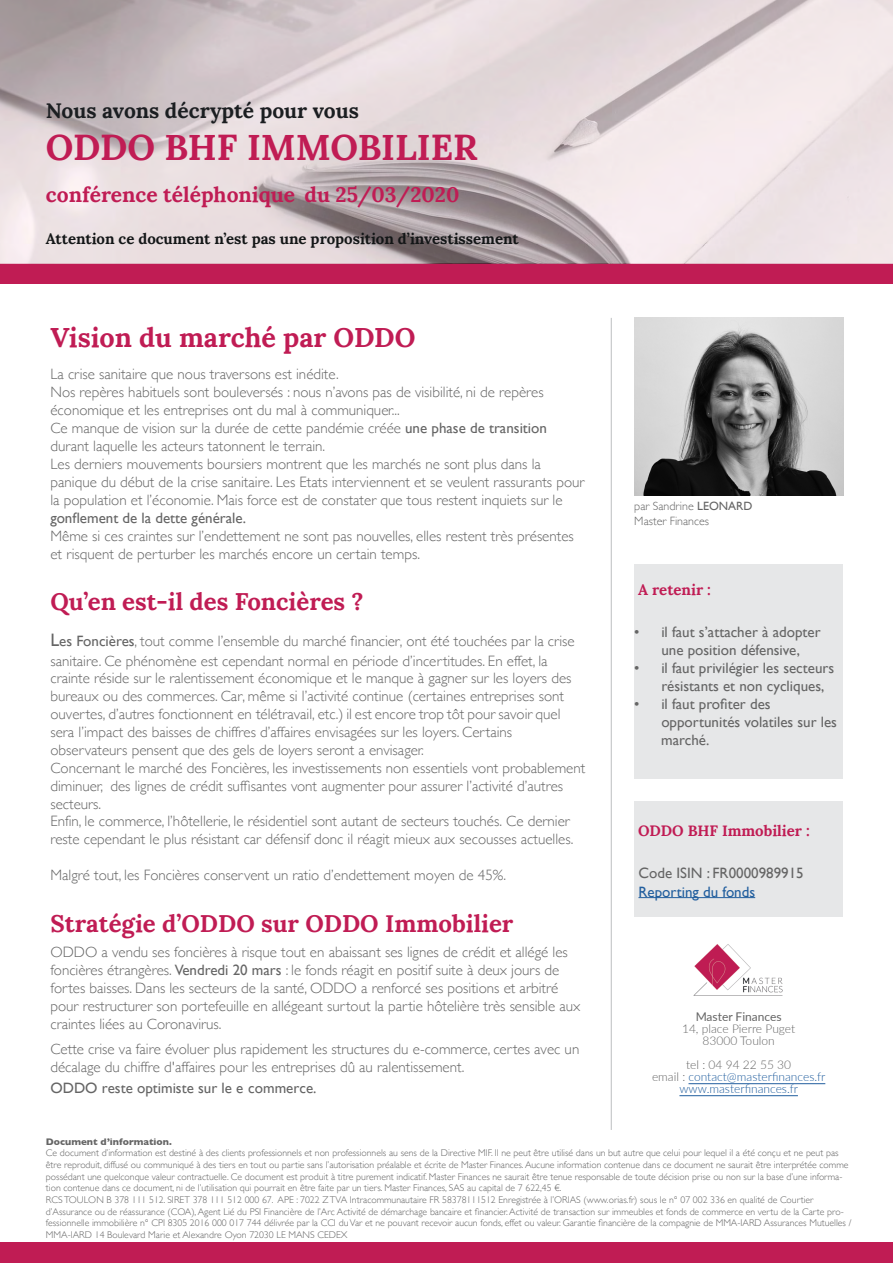
<style>
.page{position:relative;width:893px;height:1263px;background:#fff}
.page>*{position:absolute;margin:0;border:0;box-sizing:border-box;transform-origin:0 0}
.t1{font:700 36px "Lora";color:#c01c54}
.t2{font:700 27px "Lora";color:#c01c54}
.t3{font:700 24px "Lora";color:#c01c54}
.t4{font:700 21px "Lora";color:#c01c54}
.t5{font:700 21px "Lora";color:#1b1e21}
.t6{font:300 15px/18px "Gill Sans";color:#656565}
.t7{font:15px/18px "Gill Sans";color:#656565}
.t8{font:700 15px "Lora";color:#131617}
.t9{font:700 15px "Lora";color:#c01c54}
.t10{font:15px "Gill Sans";color:#215e9e}
.t11{font:300 12px/12px "Lato";color:#215e9e;text-align:center}
.t12{font:300 12px/15px "Gill Sans";color:#656565}
.t13{font:300 12px/12px "Lato";color:#656565;text-align:center}
.t14{font:12px "Lato";color:#656565}
.t15{font:300 9.75px/11.7px "Gill Sans";color:#656565}
.t16{font:700 9.75px "Gill Sans";color:#656565}
.s1{font-weight:400}
.s2{font-weight:400;font-size:18px}
.s3{color:#656565}
</style>
<div class="page">
<div style="left:0;top:1242px;width:893px;height:21px;background:#c01c54"></div>
<hr style="left:611px;top:318px;width:1px;height:812px;background:#bcbec0">
<div style="left:0;top:263px;width:893px;height:21px;background:#c01c54"></div>
<img style="left:634px;top:317px;width:209px;height:178px">
<img style="left:693px;top:944px;width:90px;height:52px">
<img style="left:0;top:0;width:893px;height:263px">
<hr style="left:688px;top:1083px;width:137px;height:1px;background:#215e9e">
<hr style="left:679px;top:1095px;width:119px;height:1px;background:#215e9e">
<div style="left:634px;top:564px;width:209px;height:215px;background:#e6e7e8"></div>
<div style="left:634px;top:801px;width:209px;height:115px;background:#e6e7e8"></div>
<hr style="left:638px;top:897px;width:117px;height:1px;background:#215e9e">
<h3 class="t5" style="left:46px;top:92px;width:314px">Nous avons décrypté pour vous</h3>
<h1 class="t1" style="left:46px;top:116px;width:433px">ODDO BHF IMMOBILIER</h1>
<h3 class="t4" style="left:46px;top:176px;width:415px">conférence téléphonique du 25/03/2020</h3>
<p class="t8" style="left:46px;top:225px;width:474px">Attention ce document n’est pas une proposition d’investissement</p>
<h2 class="t2" style="left:50px;top:314px;width:366px">Vision du marché par ODDO</h2>
<p class="t6" style="left:50px;top:364px;width:536px">La crise sanitaire que nous traversons est inédite.<br>Nos repères habituels sont bouleversés : nous n’avons pas de visibilité, ni de repères économique et les entreprises ont du mal à communiquer...<br>Ce manque de vision sur la durée de cette pandémie créée <span class="s1">une phase de transition </span>durant laquelle les acteurs tatonnent le terrain.<br>Les derniers mouvements boursiers montrent que les marchés ne sont plus dans la panique du début de la crise sanitaire. Les Etats interviennent et se veulent rassurants pour la population et l’économie. Mais force est de constater que tous restent inquiets sur le</p>
<p class="t7" style="left:50px;top:508px;width:197px">gonflement de la dette générale.</p>
<p class="t6" style="left:50px;top:526px;width:525px">Même si ces craintes sur l’endettement ne sont pas nouvelles, elles restent très présentes et risquent de perturber les marchés encore un certain temps.</p>
<h3 class="t3" style="left:50px;top:581px;width:315px">Qu’en est-il des Foncières ?</h3>
<p class="t6" style="left:50px;top:632px;width:536px"><span class="s2">L</span><span class="s1">es Foncières</span>, tout comme l’ensemble du marché financier, ont été touchées par la crise sanitaire. Ce phénomène est cependant normal en période d’incertitudes. En effet, la crainte réside sur le ralentissement économique et le manque à gagner sur les loyers des bureaux ou des commerces. Car, même si l’activité continue (certaines entreprises sont ouvertes, d’autres fonctionnent en télétravail, etc.) il est encore trop tôt pour savoir quel sera l’impact des baisses de chiffres d’affaires envisagées sur les loyers. Certains observateurs pensent que des gels de loyers seront a envisager.<br>Concernant le marché des Foncières, les investissements non essentiels vont probablement diminuer, des lignes de crédit suffisantes vont augmenter pour assurer l’activité d’autres secteurs.<br>Enfin, le commerce, l’hôtellerie, le résidentiel sont autant de secteurs touchés. Ce dernier reste cependant le plus résistant car défensif donc il réagit mieux aux secousses actuelles.</p>
<p class="t6" style="left:50px;top:866px;width:457px">Malgré tout, les Foncières conservent un ratio d’endettement moyen de 45%.</p>
<h3 class="t3" style="left:50px;top:903px;width:464px">Stratégie d’ODDO sur ODDO Immobilier</h3>
<p class="t6" style="left:50px;top:942px;width:531px">ODDO a vendu ses foncières à risque tout en abaissant ses lignes de crédit et allégé les foncières étrangères. <span class="s1">Vendredi 20 mars</span> : le fonds réagit en positif suite à deux jours de fortes baisses. Dans les secteurs de la santé, ODDO a renforcé ses positions et arbitré pour restructurer son portefeuille en allégeant surtout la partie hôtelière très sensible aux craintes liées au Coronavirus.</p>
<p class="t6" style="left:50px;top:1039px;width:530px">Cette crise va faire évoluer plus rapidement les structures du e-commerce, certes avec un décalage du chiffre d'affaires pour les entreprises dû au ralentissement.</p>
<p class="t7" style="left:50px;top:1079px;width:267px">ODDO reste optimiste sur le e commerce.</p>
<p class="t12" style="left:634px;top:498px;width:120px">par Sandrine <span class="s1">LEONARD<br></span>Master Finances</p>
<p class="t9" style="left:638px;top:576px;width:74px">A retenir :</p>
<p class="t7" style="left:634px;top:623px;width:188px;text-align:center">• il faut s’attacher à adopter une position défensive,</p>
<p class="t7" style="left:661px;top:659px;width:174px;text-indent:-27px">• il faut privilégier les secteurs résistants et non cycliques,</p>
<p class="t7" style="left:661px;top:695px;width:177px;text-indent:-27px">• il faut profiter des opportunités volatiles sur les marché.</p>
<p class="t9" style="left:638px;top:818px;width:173px">ODDO BHF Immobilier :</p>
<p class="t7" style="left:638px;top:864px;width:167px">Code ISIN : FR0000989915</p>
<p class="t10" style="left:638px;top:882px;width:118px">Reporting du fonds</p>
<p class="t14" style="left:696px;top:1008px;width:88px">Master Finances</p>
<p class="t13" style="left:682px;top:1022px;width:115px">14, place Pierre Puget<br>83000 Toulon</p>
<p class="t11" style="left:652px;top:1058px;width:175px"><span class="s3">tel : 04 94 22 55 30<br>email :</span> contact@masterfinances.fr www.masterfinances.fr</p>
<p class="t16" style="left:46px;top:1133px;width:127px">Document d’information.</p>
<p class="t15" style="left:46px;top:1147px;width:807px">Ce document d’information est destiné à des clients professionnels et non professionnels au sens de la Directive MIF. Il ne peut être utilisé dans un but autre que celui pour lequel il a été conçu et ne peut pas être reproduit, diffusé ou communiqué à des tiers en tout ou partie sans l’autorisation préalable et écrite de Master Finances. Aucune information contenue dans ce document ne saurait être interprétée comme possédant une quelconque valeur contractuelle. Ce document est produit à titre purement indicatif. Master Finances ne saurait être tenue responsable de toute décision prise ou non sur la base d’une informa&shy;tion contenue dans ce document, ni de l’utilisation qui pourrait en être faite par un tiers. Master Finances, SAS au capital de 7 622,45 €.<br>RCS TOULON B 378 111 512. SIRET 378 111 512 000 67. APE : 7022 Z TVA Intracommunautaire FR 58378111512 Enregistrée à l’ORIAS (www.orias.fr) sous le n° 07 002 336 en qualité de Courtier d’Assurance ou de réassurance (COA), Agent Lié du PSI Financière de l’Arc Activité de démarchage bancaire et financier. Activité de transaction sur immeubles et fonds de commerce en vertu de la Carte pro&shy;fessionnelle immobilière n° CPI 8305 2016 000 017 744 délivrée par la CCI du Var et ne pouvant recevoir aucun fonds, effet ou valeur. Garantie financière de la compagnie de MMA-IARD Assurances Mutuelles / MMA-IARD 14 Boulevard Marie et Alexandre Oyon 72030 LE MANS CEDEX</p>
</div>
